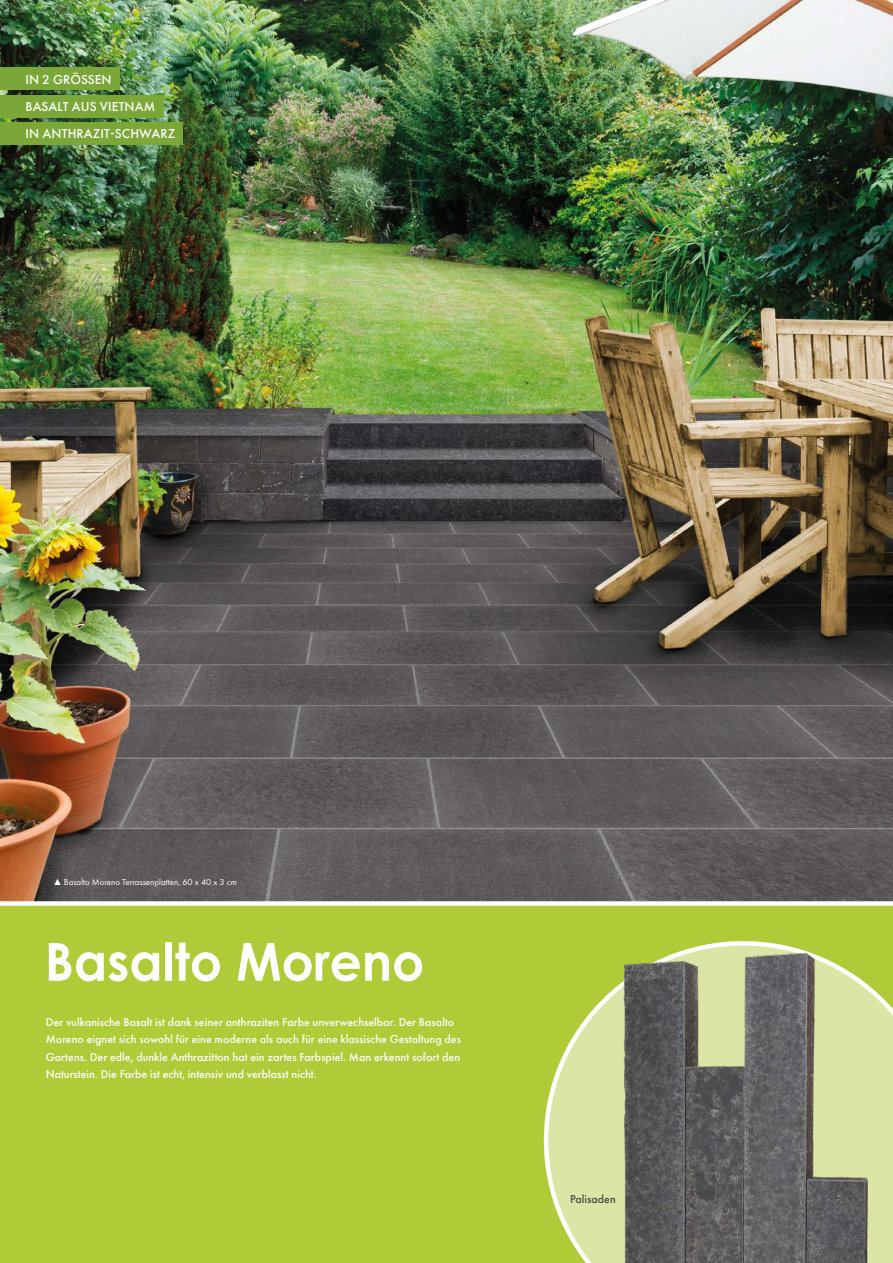
<style>
.page{position:relative;width:893px;height:1263px;background:#fff}
.page>*{position:absolute;margin:0;border:0;box-sizing:border-box;transform-origin:0 0}
.t1{font:700 52.5px "Century Gothic";color:#fff;scale:.96 1}
.t2{font:500 13.5px/27px "Futura PT";letter-spacing:.01em;color:#fff}
.t3{font:500 12px/17.2px "Futura PT";color:#fff}
.t4{font:500 12px "Futura PT";color:#4f4a3e}
.t5{font:9px "Futura PT";color:#fff}
.s1{font-family:"Arial";font-weight:700}
</style>
<div class="page">
<img style="left:0;top:0;width:893px;height:901px">
<div style="left:0;top:902px;width:893px;height:361px;background:#afcb37"></div>
<div style="left:0;top:901px;width:893px;height:5px;background:#fff"></div>
<div style="left:0;top:68px;width:119px;height:22px;background:#7aa738"></div>
<div style="left:0;top:95px;width:163px;height:22px;background:#7aa738"></div>
<div style="left:0;top:122px;width:183px;height:22px;background:#7aa738"></div>
<svg style="left:544px;top:941px;width:348px;height:322px"></svg>
<img style="left:610px;top:953px;width:263px;height:310px">
<hr style="left:892px;top:361px;width:1px;height:902px;background:#afcb37">
<p class="t2" style="left:26px;top:66px;width:151px">IN 2 GRÖSSEN<br>BASALT AUS VIETNAM<br>IN ANTHRAZIT-SCHWARZ</p>
<p class="t5" style="left:53px;top:877px;width:185px"><span class="s1">▲</span> Basalto Moreno Terrassenplatten, 60 x 40 x 3 cm</p>
<h1 class="t1" style="left:45px;top:929px;width:397px">Basalto Moreno</h1>
<p class="t3" style="left:46px;top:1013px;width:417px">Der vulkanische Basalt ist dank seiner anthraziten Farbe unverwechselbar. Der Basalto Moreno eignet sich sowohl für eine moderne als auch für eine klassische Gestaltung des Gartens. Der edle, dunkle Anthrazitton hat ein zartes Farbspiel. Man erkennt sofort den Naturstein. Die Farbe ist echt, intensiv und verblasst nicht.</p>
<p class="t4" style="left:570px;top:1192px;width:47px">Palisaden</p>
</div>
